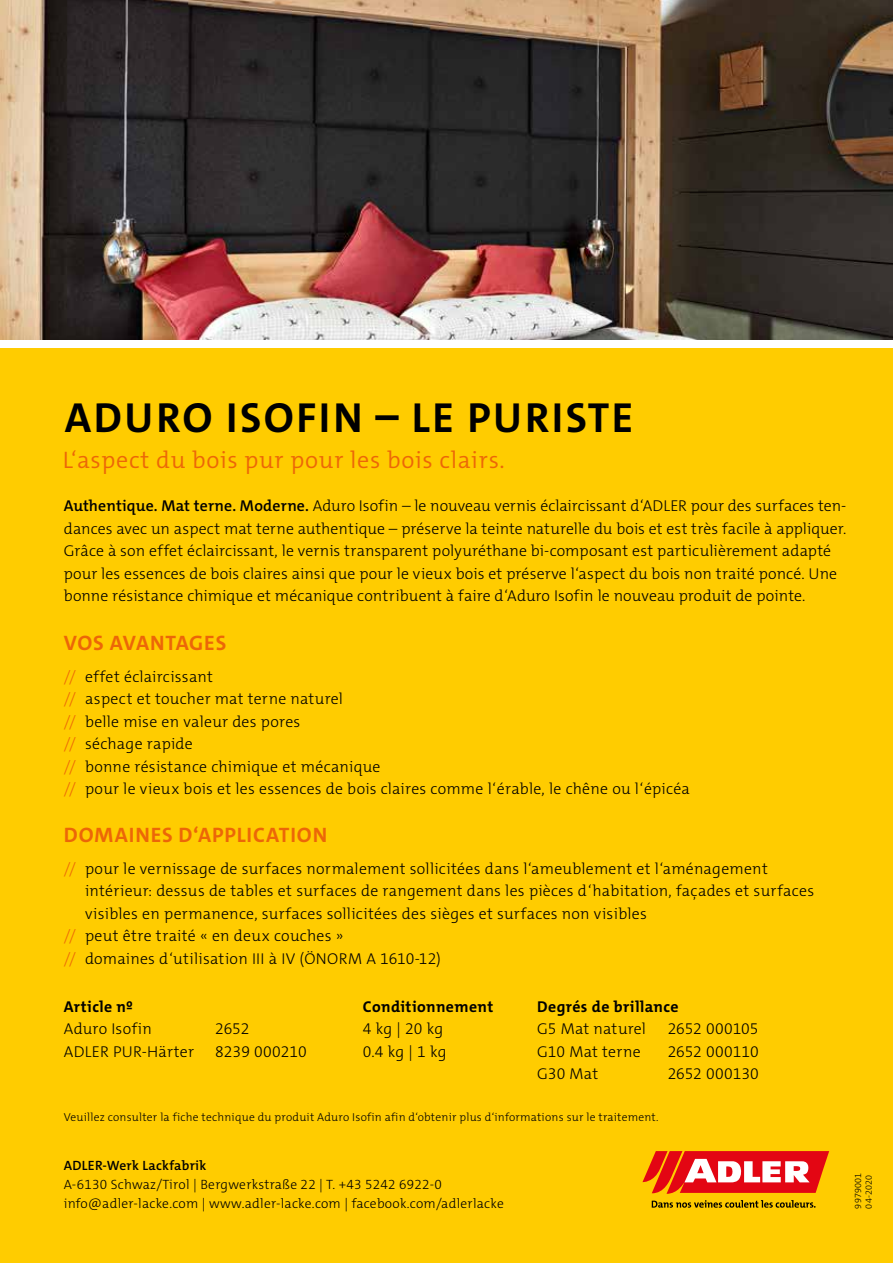
<style>
.page{position:relative;width:893px;height:1263px;background:#fc0}
.page>*{position:absolute;margin:0;border:0;box-sizing:border-box;transform-origin:0 0}
.t1{font:700 42.3px "The Mix C4 s";letter-spacing:.06em;color:#000}
.t2{font:300 24px "The Mix C4 s";letter-spacing:.03em;color:#ec6608}
.t3{font:700 21px "The Mix C4 s";letter-spacing:.035em;color:#ec6608}
.t4{font:300 15.75px/22.5px "The Mix C4 s";letter-spacing:.01em;color:#000}
.t5{font:700 15.75px "The Mix C4 s";letter-spacing:.025em;color:#000}
.t6{font:300 13.5px/18.8px "The Mix C4 s";letter-spacing:.02em;color:#000}
.t7{font:600 13.5px "The Mix C4 s";letter-spacing:.02em;color:#000}
.t8{font:300 11.55px "The Mix C4 s";letter-spacing:.02em;color:#000}
.t9{font:300 9px/10.8px "The Mix C4 s";letter-spacing:.01em;color:#000}
.s1{font-weight:600}
.s2{color:#ec6608}
</style>
<div class="page">
<img style="left:0;top:0;width:893px;height:340px">
<svg style="left:652px;top:1200px;width:164px;height:8px"></svg>
<svg style="left:642px;top:1151px;width:187px;height:43px;background:#ec5844"></svg>
<div style="left:0;top:340px;width:893px;height:8px;background:#fff"></div>
<h1 class="t1" style="left:65px;top:391px;width:570px">ADURO ISOFIN – LE PURISTE</h1>
<h2 class="t2" style="left:63px;top:445px;width:443px">L‘aspect du bois pur pour les bois clairs.</h2>
<p class="t4" style="left:64px;top:495px;width:784px"><span class="s1">Authentique. Mat terne. Moderne.</span> Aduro Isofin – le nouveau vernis éclaircissant d‘ADLER pour des surfaces ten&shy;dances avec un aspect mat terne authentique – préserve la teinte naturelle du bois et est très facile à appliquer.<br>Grâce à son effet éclaircissant, le vernis transparent polyuréthane bi-composant est particulièrement adapté pour les essences de bois claires ainsi que pour le vieux bois et préserve l‘aspect du bois non traité poncé. Une bonne résistance chimique et mécanique contribuent à faire d‘Aduro Isofin le nouveau produit de pointe.</p>
<h3 class="t3" style="left:64px;top:629px;width:164px">VOS AVANTAGES</h3>
<p class="t4" style="left:64px;top:665px;width:628px"><span class="s2">//</span> effet éclaircissant<br><span class="s2">//</span> aspect et toucher mat terne naturel<br><span class="s2">//</span> belle mise en valeur des pores<br><span class="s2">//</span> séchage rapide<br><span class="s2">//</span> bonne résistance chimique et mécanique<br><span class="s2">//</span> pour le vieux bois et les essences de bois claires comme l‘érable, le chêne ou l‘épicéa</p>
<h3 class="t3" style="left:64px;top:821px;width:265px">DOMAINES D‘APPLICATION</h3>
<p class="t4" style="left:64px;top:857px;width:705px"><span class="s2">//</span> pour le vernissage de surfaces normalement sollicitées dans l‘ameublement et l‘aménagement</p>
<p class="t4" style="left:85px;top:880px;width:731px">intérieur: dessus de tables et surfaces de rangement dans les pièces d‘habitation, façades et surfaces</p>
<p class="t4" style="left:85px;top:902px;width:563px">visibles en permanence, surfaces sollicitées des sièges et surfaces non visibles</p>
<p class="t4" style="left:64px;top:925px;width:281px"><span class="s2">//</span> peut être traité « en deux couches »</p>
<p class="t4" style="left:64px;top:947px;width:379px"><span class="s2">//</span> domaines d‘utilisation III à IV (ÖNORM A 1610-12)</p>
<p class="t5" style="left:64px;top:996px;width:71px">Article nº</p>
<p class="t4" style="left:64px;top:1018px;width:90px">Aduro Isofin</p>
<p class="t4" style="left:215px;top:1018px;width:36px">2652</p>
<p class="t4" style="left:64px;top:1040px;width:132px">ADLER PUR-Härter</p>
<p class="t4" style="left:215px;top:1040px;width:93px">8239 000210</p>
<p class="t5" style="left:537px;top:996px;width:143px">Degrés de brillance</p>
<p class="t4" style="left:537px;top:1018px;width:110px">G5 Mat naturel</p>
<p class="t4" style="left:668px;top:1018px;width:92px">2652 000105</p>
<p class="t4" style="left:537px;top:1040px;width:105px">G10 Mat terne</p>
<p class="t4" style="left:668px;top:1040px;width:93px">2652 000110</p>
<p class="t4" style="left:537px;top:1063px;width:62px">G30 Mat</p>
<p class="t4" style="left:668px;top:1063px;width:93px">2652 000130</p>
<p class="t5" style="left:363px;top:996px;width:132px">Conditionnement</p>
<p class="t4" style="left:363px;top:1018px;width:85px">4 kg | 20 kg<br>0.4 kg | 1 kg</p>
<p class="t8" style="left:64px;top:1110px;width:596px">Veuillez consulter la fiche technique du produit Aduro Isofin afin d‘obtenir plus d‘informations sur le traitement.</p>
<p class="t7" style="left:64px;top:1157px;width:144px">ADLER-Werk Lackfabrik</p>
<p class="t6" style="left:64px;top:1175px;width:442px">A-6130 Schwaz/Tirol | Bergwerkstraße 22 | T. +43 5242 6922-0 info@adler-lacke.com | www.adler-lacke.com | facebook.com/adlerlacke</p>
<p class="t9" style="left:853px;top:1208px;width:37px;rotate:-90deg">9979001<br>04-2020</p>
</div>
